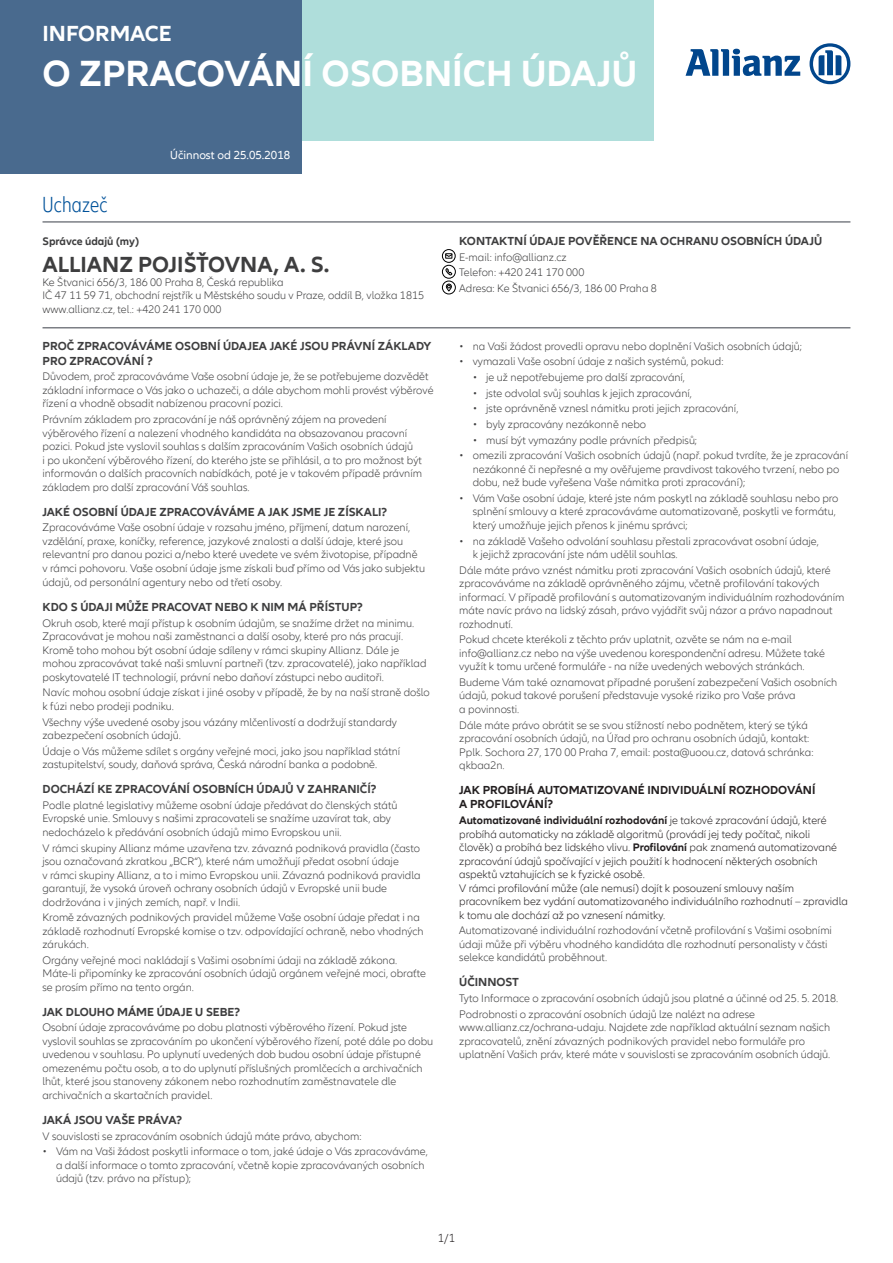
<style>
.page{position:relative;width:893px;height:1263px;background:#fff}
.page>*{position:absolute;margin:0;border:0;box-sizing:border-box;transform-origin:0 0}
.t1{font:700 37.5px "Allianz Neo";color:#fff}
.t2{font:700 22.5px "Allianz Neo";color:#3e3e3f}
.t3{font:700 22.5px "Allianz Neo";color:#fff}
.t4{font:300 condensed 22.5px "Allianz Neo";letter-spacing:.01em;color:#01529a}
.t5{font:700 12px/14.4px "Allianz Neo";color:#3e3e3f}
.t6{font:700 12px/14.4px "Allianz Neo";color:#231f20}
.t7{font:12px "Allianz Neo";color:#fff}
.t8{font:300 12px "Allianz Neo";color:#231f20}
.t9{font:300 11.25px/13.5px "Allianz Neo";color:#3e3e3f}
.t10{font:300 11.25px/13.5px "Allianz Neo";color:#231f20}
.t11{font:700 11.25px "Allianz Neo";color:#3e3e3f}
.s1{font-weight:700}
</style>
<div class="page">
<div style="left:271px;top:0;width:382px;height:140px;background:#afdedb"></div>
<svg style="left:685px;top:49px;width:115px;height:27px"></svg>
<svg style="left:809px;top:43px;width:41px;height:41px"></svg>
<div style="left:0;top:0;width:301px;height:173px;background:#496a8e"></div>
<div style="left:442px;top:281px;width:13px;height:13px;border:1px solid #000001;border-radius:50%"></div>
<svg style="left:446px;top:284px;width:6px;height:8px"></svg>
<div style="left:442px;top:265px;width:13px;height:13px;border:1px solid #000001;border-radius:50%"></div>
<svg style="left:445px;top:268px;width:7px;height:7px"></svg>
<div style="left:442px;top:249px;width:13px;height:13px;border:1px solid #000001;border-radius:50%"></div>
<svg style="left:445px;top:254px;width:7px;height:4px"></svg>
<hr style="left:43px;top:327px;width:807px;height:1px;background:#7c7f85">
<hr style="left:43px;top:221px;width:807px;height:2px;background:#7c7f85">
<h2 class="t3" style="left:43px;top:20px;width:131px">INFORMACE</h2>
<h1 class="t1" style="left:43px;top:51px;width:596px">O ZPRACOVÁNÍ OSOBNÍCH ÚDAJŮ</h1>
<h2 class="t4" style="left:43px;top:192px;width:67px">Uchazeč</h2>
<p class="t7" style="left:170px;top:148px;width:121px">Účinnost od 25.05.2018</p>
<p class="t11" style="left:43px;top:235px;width:98px">Správce údajů (my)</p>
<h2 class="t2" style="left:43px;top:252px;width:288px">ALLIANZ POJIŠŤOVNA, A. S.</h2>
<p class="t9" style="left:43px;top:275px;width:383px">Ke Štvanici 656/3, 186 00 Praha 8, Česká republika<br>IČ 47 11 59 71, obchodní rejstřík u Městského soudu v Praze, oddíl B, vložka 1815 www.allianz.cz, tel.: +420 241 170 000</p>
<p class="t5" style="left:43px;top:339px;width:390px">PROČ ZPRACOVÁVÁME OSOBNÍ ÚDAJEA JAKÉ JSOU PRÁVNÍ ZÁKLADY<br>PRO ZPRACOVÁNÍ ?</p>
<p class="t9" style="left:43px;top:370px;width:393px">Důvodem, proč zpracováváme Vaše osobní údaje je, že se potřebujeme dozvědět základní informace o Vás jako o uchazeči, a dále abychom mohli provést výběrové řízení a vhodně obsadit nabízenou pracovní pozici.</p>
<p class="t9" style="left:43px;top:413px;width:381px">Právním základem pro zpracování je náš oprávněný zájem na provedení výběrového řízení a nalezení vhodného kandidáta na obsazovanou pracovní pozici. Pokud jste vyslovil souhlas s dalším zpracováním Vašich osobních údajů<br>i po ukončení výběrového řízení, do kterého jste se přihlásil, a to pro možnost být informován o dalších pracovních nabídkách, poté je v takovém případě právním základem pro další zpracování Váš souhlas.</p>
<p class="t5" style="left:43px;top:505px;width:346px">JAKÉ OSOBNÍ ÚDAJE ZPRACOVÁVÁME A JAK JSME JE ZÍSKALI?</p>
<p class="t9" style="left:43px;top:521px;width:384px">Zpracováváme Vaše osobní údaje v rozsahu jméno, příjmení, datum narození, vzdělání, praxe, koníčky, reference, jazykové znalosti a další údaje, které jsou relevantní pro danou pozici a/nebo které uvedete ve svém životopise, případně v rámci pohovoru. Vaše osobní údaje jsme získali buď přímo od Vás jako subjektu údajů, od personální agentury nebo od třetí osoby.</p>
<p class="t5" style="left:43px;top:600px;width:322px">KDO S ÚDAJI MŮŽE PRACOVAT NEBO K NIM MÁ PŘÍSTUP?</p>
<p class="t9" style="left:43px;top:617px;width:386px">Okruh osob, které mají přístup k osobním údajům, se snažíme držet na minimu.<br>Zpracovávat je mohou naši zaměstnanci a další osoby, které pro nás pracují.<br>Kromě toho mohou být osobní údaje sdíleny v rámci skupiny Allianz. Dále je mohou zpracovávat také naši smluvní partneři (tzv. zpracovatelé), jako například poskytovatelé IT technologií, právní nebo daňoví zástupci nebo auditoři.</p>
<p class="t9" style="left:43px;top:686px;width:389px">Navíc mohou osobní údaje získat i jiné osoby v případě, že by na naší straně došlo k fúzi nebo prodeji podniku.</p>
<p class="t9" style="left:43px;top:715px;width:356px">Všechny výše uvedené osoby jsou vázány mlčenlivostí a dodržují standardy zabezpečení osobních údajů.</p>
<p class="t9" style="left:43px;top:744px;width:359px">Údaje o Vás můžeme sdílet s orgány veřejné moci, jako jsou například státní zastupitelství, soudy, daňová správa, Česká národní banka a podobně.</p>
<p class="t5" style="left:43px;top:782px;width:336px">DOCHÁZÍ KE ZPRACOVÁNÍ OSOBNÍCH ÚDAJŮ V ZAHRANIČÍ?</p>
<p class="t9" style="left:43px;top:799px;width:356px">Podle platné legislativy můžeme osobní údaje předávat do členských států<br>Evropské unie. Smlouvy s našimi zpracovateli se snažíme uzavírat tak, aby nedocházelo k předávání osobních údajů mimo Evropskou unii.</p>
<p class="t9" style="left:43px;top:841px;width:380px">V rámci skupiny Allianz máme uzavřena tzv. závazná podniková pravidla (často jsou označovaná zkratkou „BCR“), které nám umožňují předat osobní údaje<br>v rámci skupiny Allianz, a to i mimo Evropskou unii. Závazná podniková pravidla garantují, že vysoká úroveň ochrany osobních údajů v Evropské unii bude dodržována i v jiných zemích, např. v Indii.</p>
<p class="t9" style="left:43px;top:911px;width:383px">Kromě závazných podnikových pravidel můžeme Vaše osobní údaje předat i na základě rozhodnutí Evropské komise o tzv. odpovídající ochraně, nebo vhodných zárukách.</p>
<p class="t9" style="left:43px;top:954px;width:385px">Orgány veřejné moci nakládají s Vašimi osobními údaji na základě zákona.<br>Máte-li připomínky ke zpracování osobních údajů orgánem veřejné moci, obraťte se prosím přímo na tento orgán.</p>
<p class="t5" style="left:43px;top:1005px;width:199px">JAK DLOUHO MÁME ÚDAJE U SEBE?</p>
<p class="t9" style="left:43px;top:1021px;width:392px">Osobní údaje zpracováváme po dobu platnosti výběrového řízení. Pokud jste vyslovil souhlas se zpracováním po ukončení výběrového řízení, poté dále po dobu uvedenou v souhlasu. Po uplynutí uvedených dob budou osobní údaje přístupné omezenému počtu osob, a to do uplynutí příslušných promlčecích a archivačních lhůt, které jsou stanoveny zákonem nebo rozhodnutím zaměstnavatele dle archivačních a skartačních pravidel.</p>
<p class="t5" style="left:43px;top:1113px;width:141px">JAKÁ JSOU VAŠE PRÁVA?</p>
<p class="t9" style="left:43px;top:1129px;width:321px">V souvislosti se zpracováním osobních údajů máte právo, abychom:</p>
<p class="t9" style="left:56px;top:1145px;width:373px;text-indent:-14px">• Vám na Vaši žádost poskytli informace o tom, jaké údaje o Vás zpracováváme, a další informace o tomto zpracování, včetně kopie zpracovávaných osobních údajů (tzv. právo na přístup);</p>
<p class="t5" style="left:459px;top:234px;width:364px">KONTAKTNÍ ÚDAJE POVĚŘENCE NA OCHRANU OSOBNÍCH ÚDAJŮ</p>
<p class="t9" style="left:459px;top:250px;width:199px;line-height:15.6px">E-mail: info@allianz.cz<br>Telefon: +420 241 170 000<br>Adresa: Ke Štvanici 656/3, 186 00 Praha 8</p>
<p class="t9" style="left:459px;top:340px;width:344px">• na Vaši žádost provedli opravu nebo doplnění Vašich osobních údajů;</p>
<p class="t9" style="left:459px;top:355px;width:266px">• vymazali Vaše osobní údaje z našich systémů, pokud:</p>
<p class="t9" style="left:473px;top:371px;width:214px">• je už nepotřebujeme pro další zpracování,</p>
<p class="t9" style="left:473px;top:387px;width:221px">• jste odvolal svůj souhlas k jejich zpracování,</p>
<p class="t9" style="left:473px;top:402px;width:267px">• jste oprávněně vznesl námitku proti jejich zpracování,</p>
<p class="t9" style="left:473px;top:418px;width:175px">• byly zpracovány nezákonně nebo</p>
<p class="t9" style="left:473px;top:433px;width:226px">• musí být vymazány podle právních předpisů;</p>
<p class="t9" style="left:473px;top:449px;width:377px;text-indent:-14px">• omezili zpracování Vašich osobních údajů (např. pokud tvrdíte, že je zpracování nezákonné či nepřesné a my ověřujeme pravdivost takového tvrzení, nebo po dobu, než bude vyřešena Vaše námitka proti zpracování);</p>
<p class="t9" style="left:473px;top:492px;width:367px;text-indent:-14px">• Vám Vaše osobní údaje, které jste nám poskytl na základě souhlasu nebo pro splnění smlouvy a které zpracováváme automatizovaně, poskytli ve formátu, který umožňuje jejich přenos k jinému správci;</p>
<p class="t9" style="left:473px;top:534px;width:348px;text-indent:-14px">• na základě Vašeho odvolání souhlasu přestali zpracovávat osobní údaje, k jejichž zpracování jste nám udělil souhlas.</p>
<p class="t9" style="left:459px;top:563px;width:387px">Dále máte právo vznést námitku proti zpracování Vašich osobních údajů, které zpracováváme na základě oprávněného zájmu, včetně profilování takových informací. V případě profilování s automatizovaným individuálním rozhodováním máte navíc právo na lidský zásah, právo vyjádřit svůj názor a právo napadnout rozhodnutí.</p>
<p class="t9" style="left:459px;top:633px;width:367px">Pokud chcete kterékoli z těchto práv uplatnit, ozvěte se nám na e-mail info@allianz.cz nebo na výše uvedenou korespondenční adresu. Můžete také využít k tomu určené formuláře - na níže uvedených webových stránkách.</p>
<p class="t9" style="left:459px;top:676px;width:380px">Budeme Vám také oznamovat případné porušení zabezpečení Vašich osobních údajů, pokud takové porušení představuje vysoké riziko pro Vaše práva<br>a povinnosti.</p>
<p class="t9" style="left:459px;top:718px;width:356px">Dále máte právo obrátit se se svou stížností nebo podnětem, který se týká zpracování osobních údajů, na Úřad pro ochranu osobních údajů, kontakt:<br>Pplk. Sochora 27, 170 00 Praha 7, email: posta@uoou.cz, datová schránka: qkbaa2n.</p>
<p class="t6" style="left:459px;top:783px;width:358px">JAK PROBÍHÁ AUTOMATIZOVANÉ INDIVIDUÁLNÍ ROZHODOVÁNÍ<br>A PROFILOVÁNÍ?</p>
<p class="t10" style="left:459px;top:814px;width:390px"><span class="s1">Automatizované individuální rozhodování</span> je takové zpracování údajů, které probíhá automaticky na základě algoritmů (provádí jej tedy počítač, nikoli<br>člověk) a probíhá bez lidského vlivu. <span class="s1">Profilování</span> pak znamená automatizované zpracování údajů spočívající v jejich použití k hodnocení některých osobních aspektů vztahujících se k fyzické osobě.<br>V rámci profilování může (ale nemusí) dojít k posouzení smlouvy naším pracovníkem bez vydání automatizovaného individuálního rozhodnutí – zpravidla k tomu ale dochází až po vznesení námitky.</p>
<p class="t9" style="left:459px;top:924px;width:374px">Automatizované individuální rozhodování včetně profilování s Vašimi osobními údaji může při výběru vhodného kandidáta dle rozhodnutí personalisty v části selekce kandidátů proběhnout.</p>
<p class="t5" style="left:459px;top:975px;width:61px">ÚČINNOST</p>
<p class="t9" style="left:459px;top:991px;width:381px;line-height:15.6px">Tyto Informace o zpracování osobních údajů jsou platné a účinné od 25. 5. 2018.<br>Podrobnosti o zpracování osobních údajů lze nalézt na adrese</p>
<p class="t9" style="left:459px;top:1021px;width:373px">www.allianz.cz/ochrana-udaju. Najdete zde například aktuální seznam našich zpracovatelů, znění závazných podnikových pravidel nebo formuláře pro uplatnění Vašich práv, které máte v souvislosti se zpracováním osobních údajů.</p>
<p class="t8" style="left:438px;top:1231px;width:19px">1/1</p>
</div>
